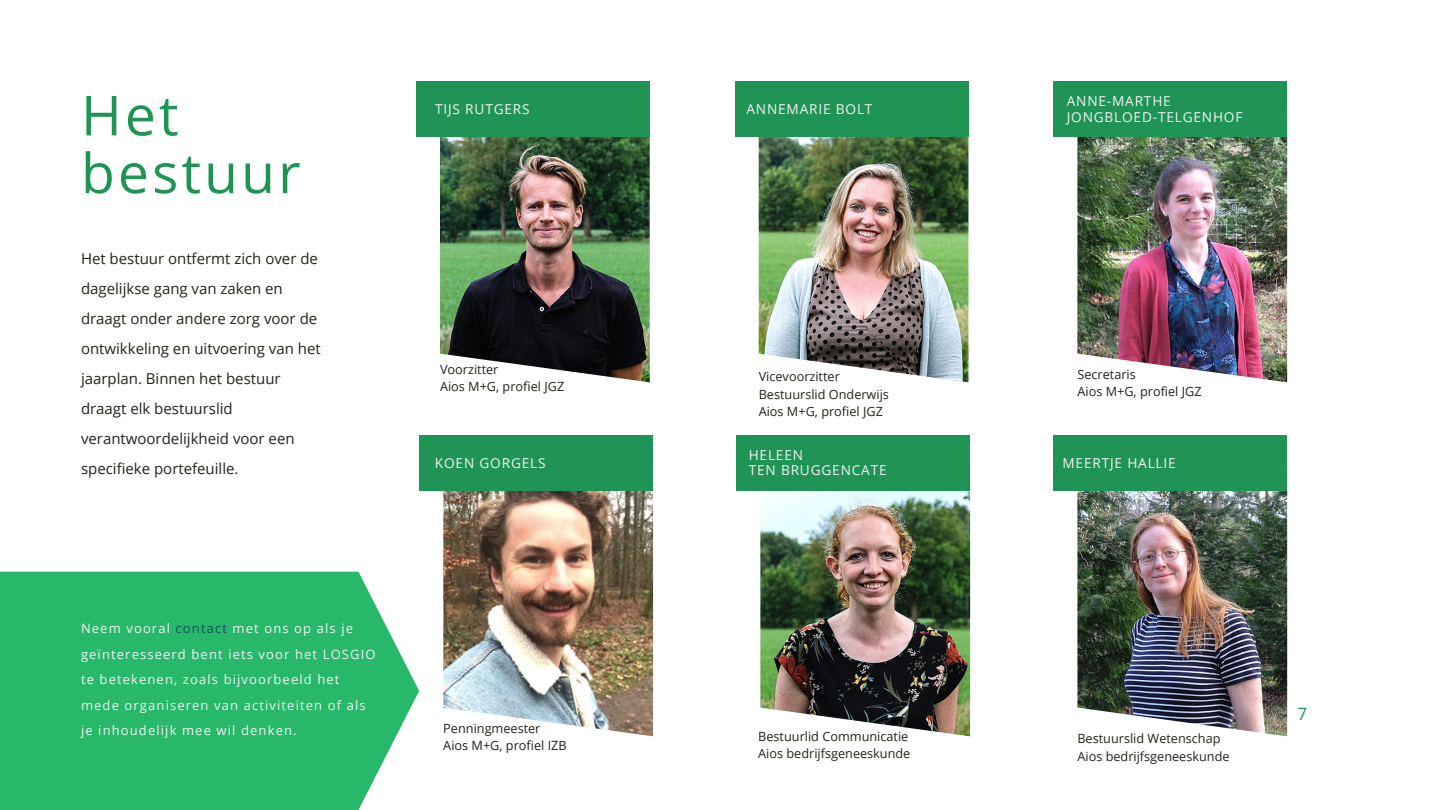
<style>
.page{position:relative;width:1440px;height:810px;background:#fff}
.page>*{position:absolute;margin:0;border:0;box-sizing:border-box;transform-origin:0 0}
.t1{font:55.2px/57.8px "Open Sans";letter-spacing:.055em;color:#1f9454}
.t2{font:17px "Open Sans";color:#1f9454}
.t3{font:15px/30px "Open Sans";color:#20261a}
.t4{font:13.7px/15.8px "Open Sans";letter-spacing:.06em;color:#f2f2f2}
.t5{font:13px/25.5px "Open Sans";letter-spacing:.085em;color:#f2f2f2}
.t6{font:12.7px/17.6px "Open Sans";color:#20261a}
.s1{color:#13505b}
</style>
<div class="page">
<img style="left:760px;top:491px;width:210px;height:245px">
<div style="left:737px;top:435px;width:233px;height:56px;background:#1f9454"></div>
<img style="left:443px;top:491px;width:210px;height:245px">
<div style="left:420px;top:435px;width:233px;height:56px;background:#1f9454"></div>
<img style="left:1077px;top:491px;width:210px;height:245px">
<div style="left:1054px;top:435px;width:233px;height:56px;background:#1f9454"></div>
<img style="left:440px;top:137px;width:210px;height:245px">
<div style="left:416px;top:81px;width:234px;height:56px;background:#1f9454"></div>
<img style="left:759px;top:137px;width:209px;height:245px">
<div style="left:735px;top:81px;width:234px;height:56px;background:#1f9454"></div>
<img style="left:1077px;top:137px;width:210px;height:245px">
<div style="left:1054px;top:81px;width:233px;height:56px;background:#1f9454"></div>
<svg style="left:0;top:572px;width:419px;height:238px;fill:#27b969"></svg>
<h1 class="t1" style="left:81px;top:85px;width:221px">Het bestuur</h1>
<p class="t3" style="left:81px;top:243px;width:241px">Het bestuur ontfermt zich over de dagelijkse gang van zaken en draagt onder andere zorg voor de ontwikkeling en uitvoering van het jaarplan. Binnen het bestuur draagt elk bestuurslid verantwoordelijkheid voor een specifieke portefeuille.</p>
<p class="t5" style="left:81px;top:615px;width:296px">Neem vooral <span class="s1">contact</span> met ons op als je geïnteresseerd bent iets voor het LOSGIO te betekenen, zoals bijvoorbeeld het mede organiseren van activiteiten of als je inhoudelijk mee wil denken.</p>
<p class="t4" style="left:435px;top:100px;width:96px">TIJS RUTGERS</p>
<p class="t6" style="left:440px;top:360px;width:126px">Voorzitter<br>Aios M+G, profiel JGZ</p>
<p class="t4" style="left:435px;top:454px;width:112px">KOEN GORGELS</p>
<p class="t6" style="left:443px;top:719px;width:125px">Penningmeester<br>Aios M+G, profiel IZB</p>
<p class="t4" style="left:746px;top:100px;width:128px">ANNEMARIE BOLT</p>
<p class="t6" style="left:759px;top:367px;width:132px">Vicevoorzitter<br>Bestuurslid Onderwijs<br>Aios M+G, profiel JGZ</p>
<p class="t4" style="left:749px;top:446px;width:139px">HELEEN<br>TEN BRUGGENCATE</p>
<p class="t6" style="left:758px;top:727px;width:154px">Bestuurlid Communicatie<br>Aios bedrijfsgeneeskunde</p>
<p class="t4" style="left:1067px;top:93px;width:177px;line-height:16.1px">ANNE-MARTHE<br>JONGBLOED-TELGENHOF</p>
<p class="t6" style="left:1077px;top:365px;width:126px">Secretaris<br>Aios M+G, profiel JGZ</p>
<p class="t4" style="left:1062px;top:455px;width:115px">MEERTJE HALLIE</p>
<p class="t6" style="left:1077px;top:729px;width:154px">Bestuurslid Wetenschap<br>Aios bedrijfsgeneeskunde</p>
<h2 class="t2" style="left:1298px;top:702px;width:11px">7</h2>
</div>
